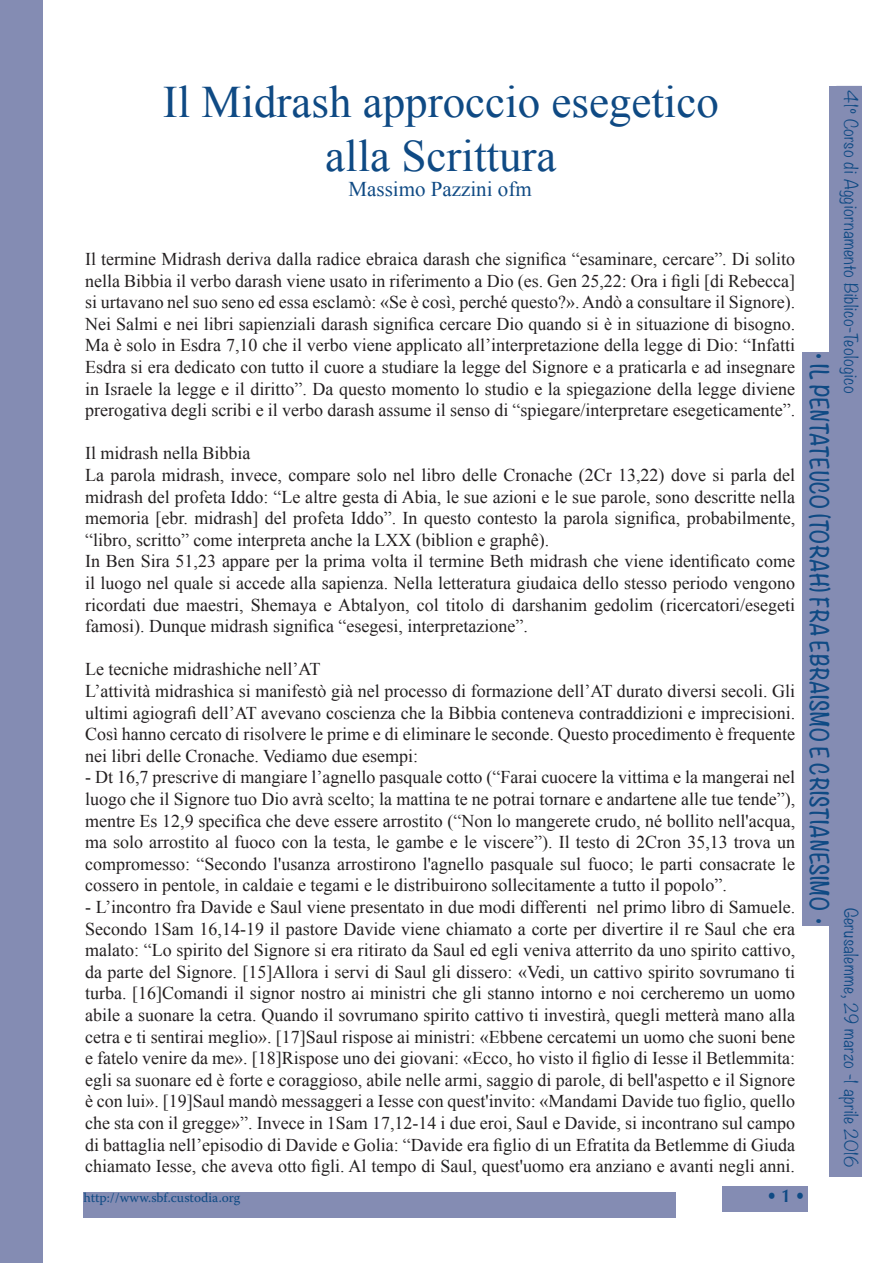
<style>
.page{position:relative;width:893px;height:1263px;background:#fff}
.page>*{position:absolute;margin:0;border:0;box-sizing:border-box;transform-origin:0 0}
.t1{font:45px/54px "Times New Roman";color:#0f4a84;text-align:center}
.t2{font:700 22.5px "Noteworthy";letter-spacing:.025em;color:#0f4a84;scale:.8 1}
.t3{font:21px "Times New Roman";color:#0f4a84}
.ABT_Normal{font:700 18.15px "Optima";color:#0f4a84;scale:.91 1}
.t4{font:18px/21.6px "Times New Roman";color:#231f20;text-align:justify}
.t5{font:300 16.5px "Noteworthy";letter-spacing:.025em;color:#0f4a84}
.t6{font:13.5px "Warnock Pro";color:#0f4a84}
</style>
<div class="page">
<div style="left:0;top:0;width:43px;height:1263px;background:#848cb3"></div>
<div style="left:83px;top:1192px;width:593px;height:25px;background:#848cb3"></div>
<div style="left:722px;top:1186px;width:85px;height:26px;background:#848cb3"></div>
<div style="left:830px;top:86px;width:32px;height:1090px;background:#848cb3"></div>
<div style="left:803px;top:352px;width:36px;height:573px;background:#848cb3"></div>
<p class="t1" style="left:163px;top:75px;width:558px">Il Midrash approccio esegetico alla Scrittura</p>
<p class="t3" style="left:349px;top:175px;width:185px">Massimo Pazzini ofm</p>
<p class="t4" style="left:85px;top:248px;width:712px">Il termine Midrash deriva dalla radice ebraica darash che significa “esaminare, cercare”. Di solito nella Bibbia il verbo darash viene usato in riferimento a Dio (es. Gen 25,22: Ora i figli [di Rebecca] si urtavano nel suo seno ed essa esclamò: «Se è così, perché questo?». Andò a consultare il Signore).<br>Nei Salmi e nei libri sapienziali darash significa cercare Dio quando si è in situazione di bisogno.<br>Ma è solo in Esdra 7,10 che il verbo viene applicato all’interpretazione della legge di Dio: “Infatti Esdra si era dedicato con tutto il cuore a studiare la legge del Signore e a praticarla e ad insegnare in Israele la legge e il diritto”. Da questo momento lo studio e la spiegazione della legge diviene prerogativa degli scribi e il verbo darash assume il senso di “spiegare/interpretare esegeticamente”.</p>
<p class="t4" style="left:85px;top:442px;width:167px">Il midrash nella Bibbia</p>
<p class="t4" style="left:85px;top:464px;width:712px">La parola midrash, invece, compare solo nel libro delle Cronache (2Cr 13,22) dove si parla del midrash del profeta Iddo: “Le altre gesta di Abia, le sue azioni e le sue parole, sono descritte nella memoria [ebr. midrash] del profeta Iddo”. In questo contesto la parola significa, probabilmente, “libro, scritto” come interpreta anche la LXX (biblion e graphê).</p>
<p class="t4" style="left:85px;top:550px;width:712px">In Ben Sira 51,23 appare per la prima volta il termine Beth midrash che viene identificato come il luogo nel quale si accede alla sapienza. Nella letteratura giudaica dello stesso periodo vengono ricordati due maestri, Shemaya e Abtalyon, col titolo di darshanim gedolim (ricercatori/esegeti famosi). Dunque midrash significa “esegesi, interpretazione”.</p>
<p class="t4" style="left:85px;top:658px;width:237px">Le tecniche midrashiche nell’AT</p>
<p class="t4" style="left:85px;top:680px;width:712px">L’attività midrashica si manifestò già nel processo di formazione dell’AT durato diversi secoli. Gli ultimi agiografi dell’AT avevano coscienza che la Bibbia conteneva contraddizioni e imprecisioni.<br>Così hanno cercato di risolvere le prime e di eliminare le seconde. Questo procedimento è frequente nei libri delle Cronache. Vediamo due esempi:</p>
<p class="t4" style="left:85px;top:766px;width:712px">- Dt 16,7 prescrive di mangiare l’agnello pasquale cotto (“Farai cuocere la vittima e la mangerai nel luogo che il Signore tuo Dio avrà scelto; la mattina te ne potrai tornare e andartene alle tue tende”), mentre Es 12,9 specifica che deve essere arrostito (“Non lo mangerete crudo, né bollito nell'acqua, ma solo arrostito al fuoco con la testa, le gambe e le viscere”). Il testo di 2Cron 35,13 trova un compromesso: “Secondo l'usanza arrostirono l'agnello pasquale sul fuoco; le parti consacrate le cossero in pentole, in caldaie e tegami e le distribuirono sollecitamente a tutto il popolo”.</p>
<p class="t4" style="left:85px;top:896px;width:712px">- L’incontro fra Davide e Saul viene presentato in due modi differenti nel primo libro di Samuele.<br>Secondo 1Sam 16,14-19 il pastore Davide viene chiamato a corte per divertire il re Saul che era malato: “Lo spirito del Signore si era ritirato da Saul ed egli veniva atterrito da uno spirito cattivo, da parte del Signore. [15]Allora i servi di Saul gli dissero: «Vedi, un cattivo spirito sovrumano ti turba. [16]Comandi il signor nostro ai ministri che gli stanno intorno e noi cercheremo un uomo abile a suonare la cetra. Quando il sovrumano spirito cattivo ti investirà, quegli metterà mano alla cetra e ti sentirai meglio». [17]Saul rispose ai ministri: «Ebbene cercatemi un uomo che suoni bene e fatelo venire da me». [18]Rispose uno dei giovani: «Ecco, ho visto il figlio di Iesse il Betlemmita: egli sa suonare ed è forte e coraggioso, abile nelle armi, saggio di parole, di bell'aspetto e il Signore è con lui». [19]Saul mandò messaggeri a Iesse con quest'invito: «Mandami Davide tuo figlio, quello che sta con il gregge»”. Invece in 1Sam 17,12-14 i due eroi, Saul e Davide, si incontrano sul campo di battaglia nell’episodio di Davide e Golia: “Davide era figlio di un Efratita da Betlemme di Giuda chiamato Iesse, che aveva otto figli. Al tempo di Saul, quest'uomo era anziano e avanti negli anni.</p>
<p class="t5" style="left:865px;top:90px;width:305px;rotate:90deg">41º Corso di Aggiornamento Biblico-Teologico</p>
<p class="t2" style="left:839px;top:353px;width:715px;rotate:90deg">• IL PENTATEUCO (TORAH) FRA EBRAISMO E CRISTIANESIMO •</p>
<p class="t5" style="left:865px;top:908px;width:261px;rotate:90deg">Gerusalemme, 29 marzo -1 aprile 2016</p>
<p class="t6" style="left:83px;top:1189px;width:158px">http://www.sbf.custodia.org</p>
<p class="ABT_Normal" style="left:767px;top:1185px;width:44px">• 1 •</p>
</div>
